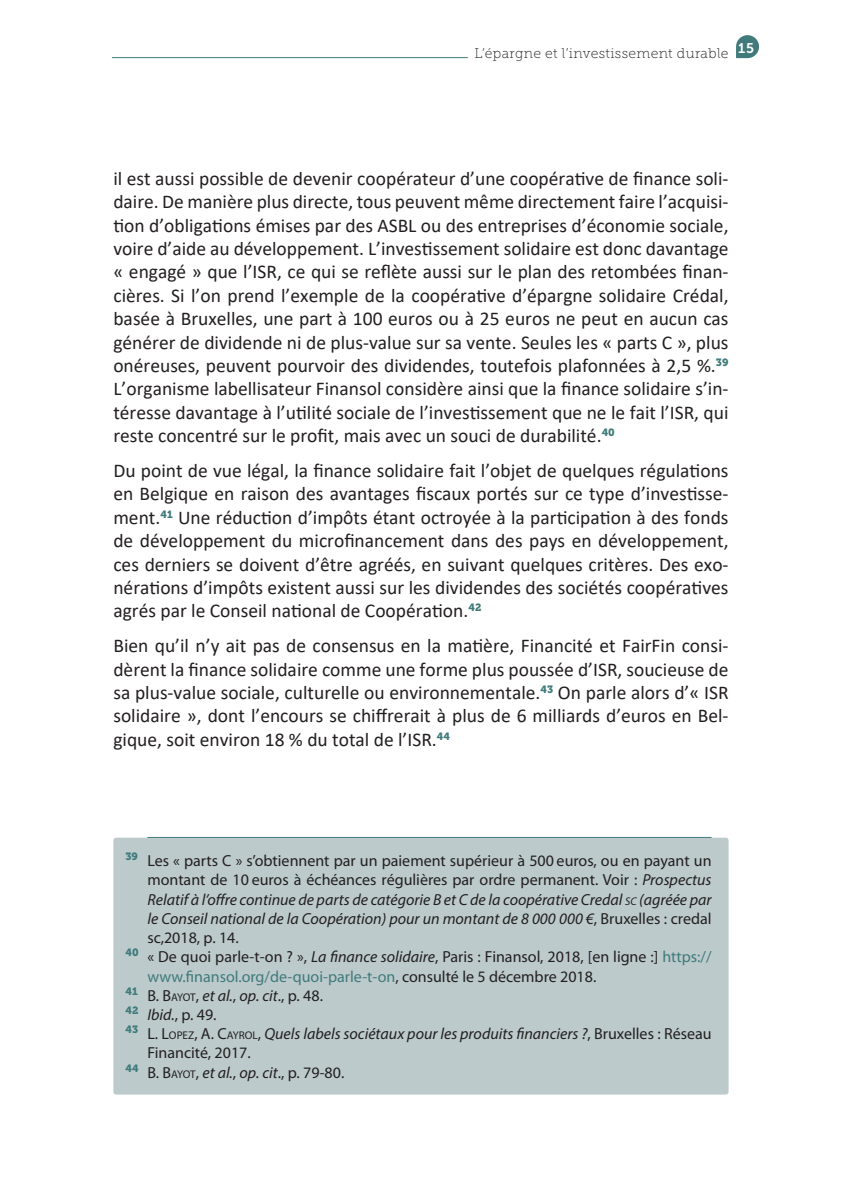
<style>
.page{position:relative;width:842px;height:1191px;background:#fff}
.page>*{position:absolute;margin:0;border:0;box-sizing:border-box;transform-origin:0 0}
.t1{font:19.6px/23.4px "Calibri";color:#231f20;text-align:justify}
.t2{font:16px "Myriad Pro";color:#231f20}
.t3{font:italic 16px "Myriad Pro";color:#231f20}
.t4{font:16px "Myriad Pro";color:#407a7b}
.t5{font:14px "Museo Slab 100";letter-spacing:.025em;color:#231f20}
.s1{font-style:italic}
.s2{font-size:11.2px}
.s3{font-style:normal}
.s4{color:#407a7b}
.s5{color:#231f20}
.s6{font-style:normal;font-size:11.2px}
</style>
<div class="page">
<svg style="left:736px;top:35px;width:23px;height:23px"></svg>
<hr style="left:112px;top:57px;width:356px;height:1px;background:#407a7b">
<div style="left:113px;top:837px;width:616px;height:257px;background:#bccacc;border-radius:3px"></div>
<hr style="left:147px;top:837px;width:564px;height:1px;background:#407a7b">
<p class="t5" style="left:475px;top:46px;width:281px">L’épargne et l’investissement durable <sup>15</sup></p>
<p class="t1" style="left:113px;top:166px;width:617px">il est aussi possible de devenir coopérateur d’une coopérative de finance soli&shy;daire. De manière plus directe, tous peuvent même directement faire l’acquisi&shy;tion d’obligations émises par des ASBL ou des entreprises d’économie sociale, voire d’aide au développement. L’investissement solidaire est donc davantage « engagé » que l’ISR, ce qui se reflète aussi sur le plan des retombées finan&shy;cières. Si l’on prend l’exemple de la coopérative d’épargne solidaire Crédal, basée à Bruxelles, une part à 100 euros ou à 25 euros ne peut en aucun cas générer de dividende ni de plus-value sur sa vente. Seules les « parts C », plus onéreuses, peuvent pourvoir des dividendes, toutefois plafonnées à 2,5 %.<sup>39<br></sup>L’organisme labellisateur Finansol considère ainsi que la finance solidaire s’in&shy;téresse davantage à l’utilité sociale de l’investissement que ne le fait l’ISR, qui reste concentré sur le profit, mais avec un souci de durabilité.<sup>40</sup></p>
<p class="t1" style="left:113px;top:458px;width:617px">Du point de vue légal, la finance solidaire fait l’objet de quelques régulations en Belgique en raison des avantages fiscaux portés sur ce type d’investisse&shy;ment.<sup>41</sup> Une réduction d’impôts étant octroyée à la participation à des fonds de développement du microfinancement dans des pays en développement, ces derniers se doivent d’être agréés, en suivant quelques critères. Des exo&shy;nérations d’impôts existent aussi sur les dividendes des sociétés coopératives agrés par le Conseil national de Coopération.<sup>42</sup></p>
<p class="t1" style="left:113px;top:633px;width:617px">Bien qu’il n’y ait pas de consensus en la matière, Financité et FairFin consi&shy;dèrent la finance solidaire comme une forme plus poussée d’ISR, soucieuse de sa plus-value sociale, culturelle ou environnementale.<sup>43</sup> On parle alors d’« ISR solidaire », dont l’encours se chiffrerait à plus de 6 milliards d’euros en Bel&shy;gique, soit environ 18 % du total de l’ISR.<sup>44</sup></p>
<p class="t2" style="left:125px;top:851px;width:588px"><sup>39</sup> Les « parts C » s’obtiennent par un paiement supérieur à 500 euros, ou en payant un</p>
<p class="t2" style="left:147px;top:870px;width:566px">montant de 10 euros à échéances régulières par ordre permanent. Voir : <span class="s1">Prospectus</span></p>
<p class="t3" style="left:147px;top:889px;width:566px">Relatif à l’offre continue de parts de catégorie B et C de la coopérative Credal <span class="s2">sc</span> (agréée par</p>
<p class="t3" style="left:147px;top:908px;width:566px">le Conseil national de la Coopération) pour un montant de 8 000 000 €<span class="s3">, Bruxelles : credal</span></p>
<p class="t2" style="left:147px;top:928px;width:93px">sc,2018, p. 14.</p>
<p class="t2" style="left:125px;top:947px;width:588px"><sup>40</sup> « De quoi parle-t-on ? », <span class="s1">La finance solidaire</span>, Paris : Finansol, 2018, [en ligne :] <span class="s4">https://</span></p>
<p class="t4" style="left:147px;top:966px;width:450px">www.finansol.org/de-quoi-parle-t-on<span class="s5">, consulté le 5 décembre 2018.</span></p>
<p class="t2" style="left:125px;top:985px;width:199px"><sup>41</sup> B. B<span class="s2">AYOT</span>, <span class="s1">et al.</span>, <span class="s1">op. cit</span>., p. 48.</p>
<p class="t2" style="left:125px;top:1004px;width:93px"><sup>42</sup> <span class="s1">Ibid.</span>, p. 49.</p>
<p class="t3" style="left:125px;top:1024px;width:588px"><sup>43</sup> <span class="s3">L. L</span><span class="s6">OPEZ</span><span class="s3">, A. C</span><span class="s6">AYROL</span><span class="s3">,</span> Quels labels sociétaux pour les produits financiers ?<span class="s3">, Bruxelles : Réseau</span></p>
<p class="t2" style="left:147px;top:1043px;width:105px">Financité, 2017.</p>
<p class="t2" style="left:125px;top:1062px;width:220px"><sup>44</sup> B. B<span class="s2">AYOT</span>, <span class="s1">et al.</span>, <span class="s1">op. cit</span>., p. 79-80.</p>
</div>
